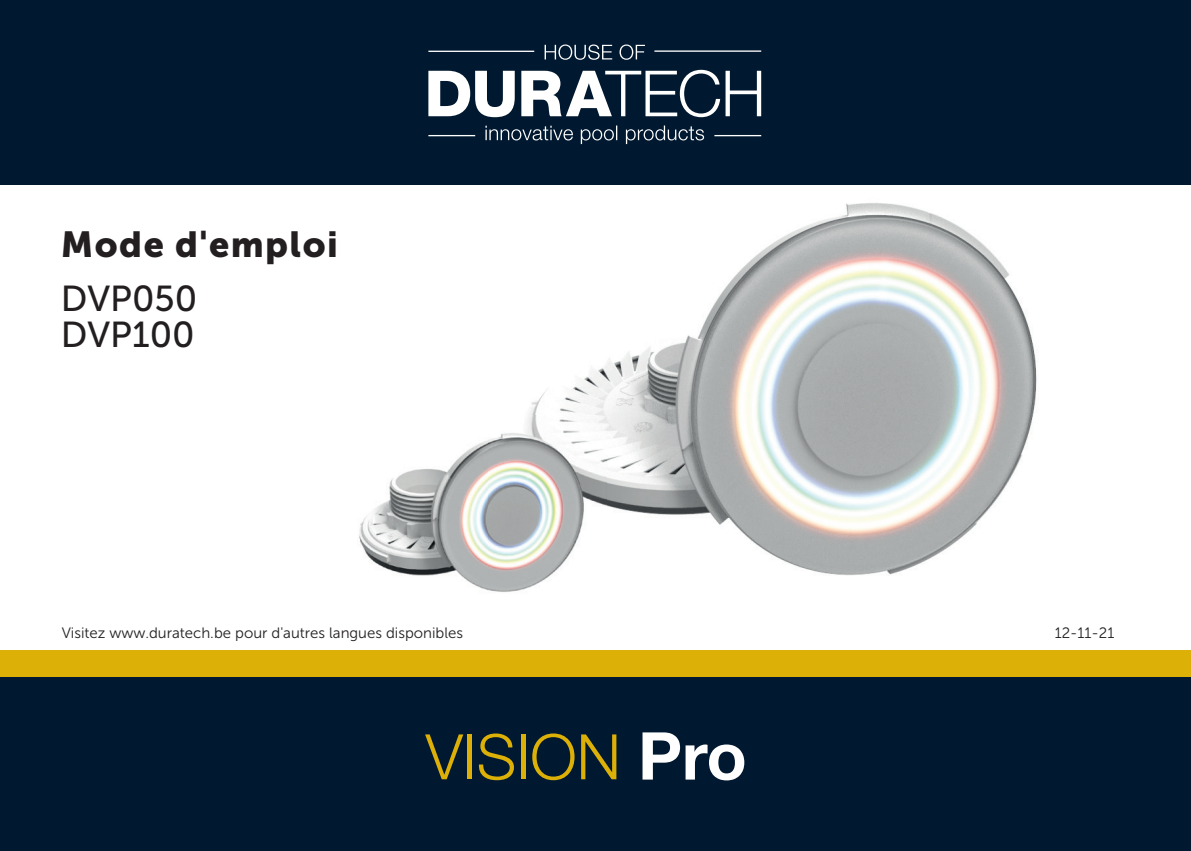
<style>
.page{position:relative;width:1191px;height:851px;background:#fff}
.page>*{position:absolute;margin:0;border:0;box-sizing:border-box;transform-origin:0 0}
.t1{font:700 66px "Helvetica Neue";color:#fff}
.t2{font:36px "Museo Sans 900";letter-spacing:.04em;color:#231f20}
.t3{font:36px/36px "Museo Sans 500";color:#231f20}
.t4{font:15px "Museo Sans 300";color:#231f20}
</style>
<div class="page">
<img style="left:488px;top:184px;width:586px;height:392px">
<img style="left:359px;top:440px;width:129px;height:151px">
<img style="left:488px;top:415px;width:118px;height:177px">
<div style="left:0;top:658px;width:1191px;height:192px;background:#001930"></div>
<div style="left:0;top:650px;width:1191px;height:26px;background:#ddb008"></div>
<svg style="left:425px;top:734px;width:38px;height:45px"></svg>
<div style="left:467px;top:734px;width:5px;height:45px;background:#ddb008"></div>
<svg style="left:479px;top:733px;width:35px;height:47px"></svg>
<hr style="left:521px;top:734px;width:4px;height:45px;background:#ddb008">
<svg style="left:532px;top:733px;width:42px;height:47px"></svg>
<svg style="left:581px;top:734px;width:35px;height:45px"></svg>
<div style="left:0;top:0;width:1191px;height:184px;background:#001930"></div>
<svg style="left:544px;top:44px;width:101px;height:16px"></svg>
<svg style="left:428px;top:70px;width:333px;height:47px"></svg>
<svg style="left:485px;top:125px;width:219px;height:19px"></svg>
<hr style="left:428px;top:135px;width:47px;height:1px;background:#fff">
<hr style="left:714px;top:135px;width:47px;height:1px;background:#fff">
<hr style="left:428px;top:51px;width:106px;height:1px;background:#fff">
<hr style="left:654px;top:50px;width:107px;height:2px;background:#fff">
<h2 class="t2" style="left:61px;top:224px;width:278px">Mode d'emploi</h2>
<h2 class="t3" style="left:61px;top:280px;width:138px">DVP050<br>DVP100</h2>
<p class="t4" style="left:62px;top:624px;width:403px">Visitez www.duratech.be pour d'autres langues disponibles</p>
<h1 class="t1" style="left:638px;top:704px;width:110px">Pro</h1>
<p class="t4" style="left:1054px;top:624px;width:61px">12-11-21</p>
</div>
